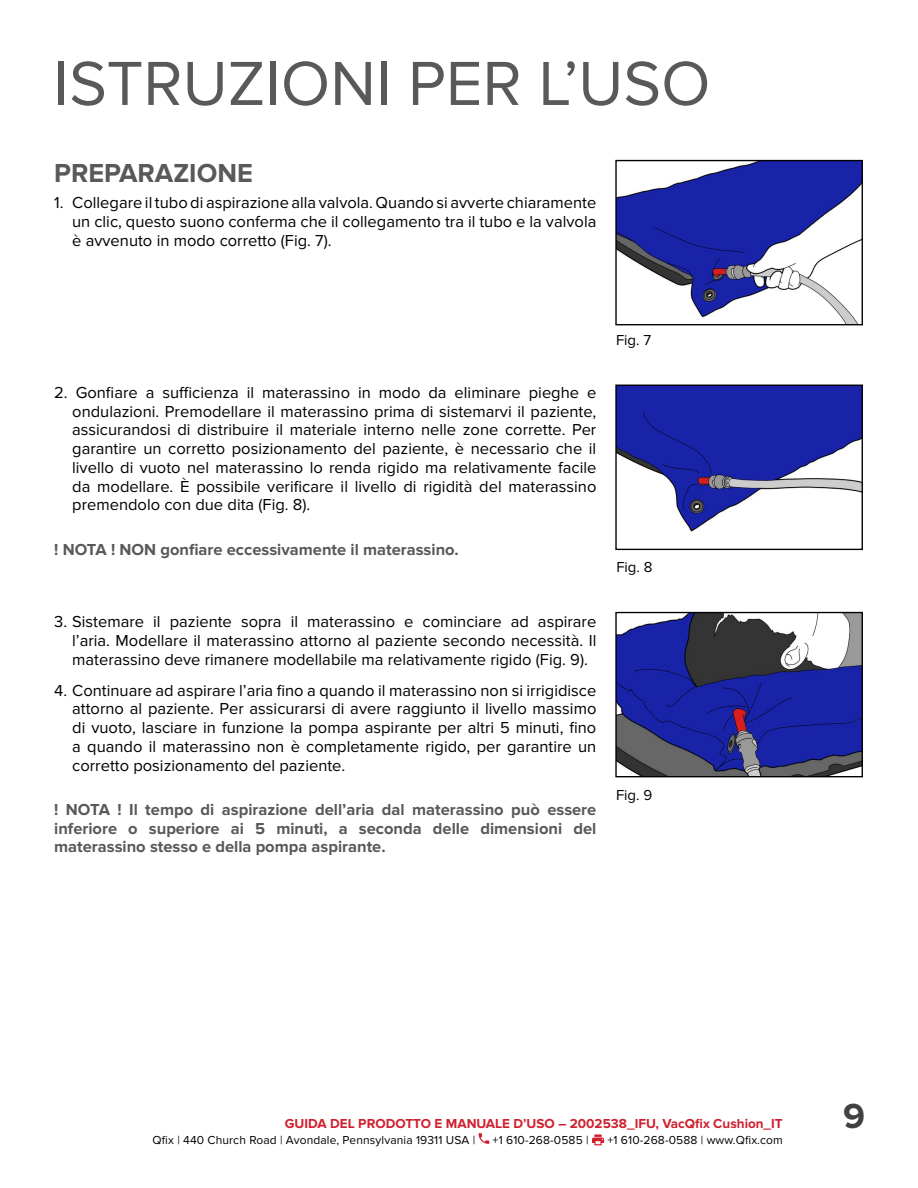
<style>
.page{position:relative;width:918px;height:1188px;background:#fff}
.page>*{position:absolute;margin:0;border:0;box-sizing:border-box;transform-origin:0 0}
.t1{font:64.5px "Proxima Nova";color:#58595b}
.t2{font:700 36px "Proxima Nova";color:#414042}
.t3{font:700 27px "Proxima Nova";color:#58595b}
.t4{font:16.5px/18.8px "Proxima Nova";color:#000;text-align:justify}
.t5{font:700 16.5px/18.8px "Proxima Nova";color:#58595b;text-align:justify}
.t6{font:15px "Proxima Nova";color:#000}
.t7{font:700 13.5px "Proxima Nova";color:#cf202e}
.t8{font:12px "Proxima Nova";letter-spacing:.01em;color:#000}
</style>
<div class="page">
<svg style="left:479px;top:1133px;width:10px;height:11px"></svg>
<svg style="left:592px;top:1134px;width:12px;height:11px"></svg>
<img style="left:617px;top:162px;width:244px;height:161px">
<div style="left:615px;top:160px;width:248px;height:165px;border:1px solid #000"></div>
<img style="left:617px;top:614px;width:244px;height:161px">
<div style="left:615px;top:612px;width:248px;height:165px;border:1px solid #000"></div>
<img style="left:617px;top:387px;width:244px;height:145px">
<div style="left:615px;top:385px;width:248px;height:165px;border:1px solid #000"></div>
<h1 class="t1" style="left:54px;top:46px;width:658px">ISTRUZIONI PER L’USO</h1>
<h3 class="t3" style="left:54px;top:157px;width:200px">PREPARAZIONE</h3>
<p class="t4" style="left:72px;top:194px;width:526px;text-indent:-18px">1. Collegare il tubo di aspirazione alla valvola. Quando si avverte chiaramente un clic, questo suono conferma che il collegamento tra il tubo e la valvola è avvenuto in modo corretto (Fig. 7).</p>
<p class="t4" style="left:72px;top:383px;width:526px;text-indent:-18px">2. Gonfiare a sufficienza il materassino in modo da eliminare pieghe e ondulazioni. Premodellare il materassino prima di sistemarvi il paziente, assicurandosi di distribuire il materiale interno nelle zone corrette. Per garantire un corretto posizionamento del paziente, è necessario che il livello di vuoto nel materassino lo renda rigido ma relativamente facile da modellare. È possibile verificare il livello di rigidità del materassino premendolo con due dita (Fig. 8).</p>
<p class="t5" style="left:54px;top:540px;width:406px">! NOTA ! NON gonfiare eccessivamente il materassino.</p>
<p class="t4" style="left:72px;top:613px;width:526px;text-indent:-18px">3. Sistemare il paziente sopra il materassino e cominciare ad aspirare l’aria. Modellare il materassino attorno al paziente secondo necessità. Il materassino deve rimanere modellabile ma relativamente rigido (Fig. 9).</p>
<p class="t4" style="left:72px;top:681px;width:526px;text-indent:-18px">4. Continuare ad aspirare l’aria fino a quando il materassino non si irrigidisce attorno al paziente. Per assicurarsi di avere raggiunto il livello massimo di vuoto, lasciare in funzione la pompa aspirante per altri 5 minuti, fino a quando il materassino non è completamente rigido, per garantire un corretto posizionamento del paziente.</p>
<p class="t5" style="left:54px;top:800px;width:544px">! NOTA ! Il tempo di aspirazione dell’aria dal materassino può essere inferiore o superiore ai 5 minuti, a seconda delle dimensioni del materassino stesso e della pompa aspirante.</p>
<p class="t6" style="left:616px;top:332px;width:37px">Fig. 7</p>
<p class="t6" style="left:616px;top:559px;width:38px">Fig. 8</p>
<p class="t6" style="left:616px;top:786px;width:38px">Fig. 9</p>
<p class="t7" style="left:285px;top:1116px;width:499px">GUIDA DEL PRODOTTO E MANUALE D’USO – 2002538_IFU, VacQfix Cushion_IT</p>
<p class="t8" style="left:153px;top:1133px;width:324px">Qfix | 440 Church Road | Avondale, Pennsylvania 19311 USA |</p>
<p class="t8" style="left:493px;top:1133px;width:97px">+1 610-268-0585 |</p>
<p class="t8" style="left:607px;top:1133px;width:177px">+1 610-268-0588 | www.Qfix.com</p>
<h2 class="t2" style="left:843px;top:1095px;width:23px">9</h2>
</div>
